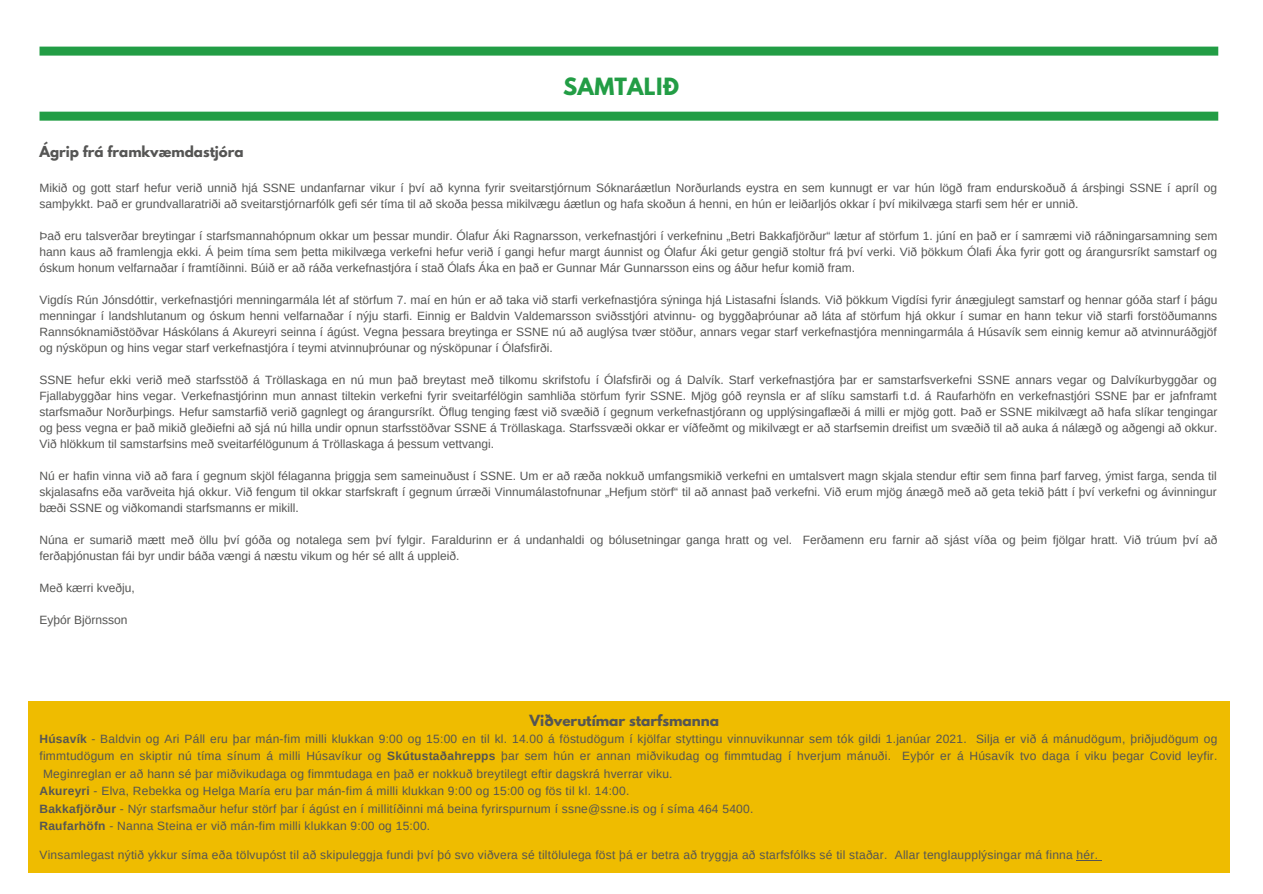
<style>
.page{position:relative;width:1263px;height:894px;background:#fff}
.page>*{position:absolute;margin:0;border:0;box-sizing:border-box;transform-origin:0 0}
.t1{font:700 21px "League Spartan";letter-spacing:.01em;color:#229d45}
.t2{font:700 13.65px "League Spartan";color:#555554}
.t3{font:700 13.5px "League Spartan";color:#555554}
.t4{font:12px/16px "Arimo";color:#555554;text-align:justify}
.t5{font:12px "Arimo";letter-spacing:.02em;color:#555554}
.s1{font-weight:700}
</style>
<div class="page">
<div style="left:29px;top:701px;width:1201px;height:171px;background:#efbc00"></div>
<div style="left:40px;top:47px;width:1178px;height:9px;background:#229d45"></div>
<div style="left:40px;top:112px;width:1178px;height:9px;background:#229d45"></div>
<p class="t3" style="left:40px;top:145px;width:206px">Ágrip frá framkvæmdastjóra</p>
<p class="t1" style="left:563px;top:76px;width:117px">SAMTALIÐ</p>
<p class="t4" style="left:40px;top:179px;width:1179px">Mikið og gott starf hefur verið unnið hjá SSNE undanfarnar vikur í því að kynna fyrir sveitarstjórnum Sóknaráætlun Norðurlands eystra en sem kunnugt er var hún lögð fram endurskoðuð á ársþingi SSNE í apríl og samþykkt. Það er grundvallaratriði að sveitarstjórnarfólk gefi sér tíma til að skoða þessa mikilvægu áætlun og hafa skoðun á henni, en hún er leiðarljós okkar í því mikilvæga starfi sem hér er unnið.</p>
<p class="t4" style="left:40px;top:227px;width:1179px">Það eru talsverðar breytingar í starfsmannahópnum okkar um þessar mundir. Ólafur Áki Ragnarsson, verkefnastjóri í verkefninu „Betri Bakkafjörður“ lætur af störfum 1. júní en það er í samræmi við ráðningarsamning sem hann kaus að framlengja ekki. Á þeim tíma sem þetta mikilvæga verkefni hefur verið í gangi hefur margt áunnist og Ólafur Áki getur gengið stoltur frá því verki. Við þökkum Ólafi Áka fyrir gott og árangursríkt samstarf og óskum honum velfarnaðar í framtíðinni. Búið er að ráða verkefnastjóra í stað Ólafs Áka en það er Gunnar Már Gunnarsson eins og áður hefur komið fram.</p>
<p class="t4" style="left:40px;top:291px;width:1179px">Vigdís Rún Jónsdóttir, verkefnastjóri menningarmála lét af störfum 7. maí en hún er að taka við starfi verkefnastjóra sýninga hjá Listasafni Íslands. Við þökkum Vigdísi fyrir ánægjulegt samstarf og hennar góða starf í þágu menningar í landshlutanum og óskum henni velfarnaðar í nýju starfi. Einnig er Baldvin Valdemarsson sviðsstjóri atvinnu- og byggðaþróunar að láta af störfum hjá okkur í sumar en hann tekur við starfi forstöðumanns Rannsóknamiðstöðvar Háskólans á Akureyri seinna í ágúst. Vegna þessara breytinga er SSNE nú að auglýsa tvær stöður, annars vegar starf verkefnastjóra menningarmála á Húsavík sem einnig kemur að atvinnuráðgjöf og nýsköpun og hins vegar starf verkefnastjóra í teymi atvinnuþróunar og nýsköpunar í Ólafsfirði.</p>
<p class="t4" style="left:40px;top:371px;width:1179px">SSNE hefur ekki verið með starfsstöð á Tröllaskaga en nú mun það breytast með tilkomu skrifstofu í Ólafsfirði og á Dalvík. Starf verkefnastjóra þar er samstarfsverkefni SSNE annars vegar og Dalvíkurbyggðar og Fjallabyggðar hins vegar. Verkefnastjórinn mun annast tiltekin verkefni fyrir sveitarfélögin samhliða störfum fyrir SSNE. Mjög góð reynsla er af slíku samstarfi t.d. á Raufarhöfn en verkefnastjóri SSNE þar er jafnframt starfsmaður Norðurþings. Hefur samstarfið verið gagnlegt og árangursríkt. Öflug tenging fæst við svæðið í gegnum verkefnastjórann og upplýsingaflæði á milli er mjög gott. Það er SSNE mikilvægt að hafa slíkar tengingar og þess vegna er það mikið gleðiefni að sjá nú hilla undir opnun starfsstöðvar SSNE á Tröllaskaga. Starfssvæði okkar er víðfeðmt og mikilvægt er að starfsemin dreifist um svæðið til að auka á nálægð og aðgengi að okkur.<br>Við hlökkum til samstarfsins með sveitarfélögunum á Tröllaskaga á þessum vettvangi.</p>
<p class="t4" style="left:40px;top:467px;width:1179px">Nú er hafin vinna við að fara í gegnum skjöl félaganna þriggja sem sameinuðust í SSNE. Um er að ræða nokkuð umfangsmikið verkefni en umtalsvert magn skjala stendur eftir sem finna þarf farveg, ýmist farga, senda til skjalasafns eða varðveita hjá okkur. Við fengum til okkar starfskraft í gegnum úrræði Vinnumálastofnunar „Hefjum störf“ til að annast það verkefni. Við erum mjög ánægð með að geta tekið þátt í því verkefni og ávinningur bæði SSNE og viðkomandi starfsmanns er mikill.</p>
<p class="t4" style="left:40px;top:531px;width:1179px">Núna er sumarið mætt með öllu því góða og notalega sem því fylgir. Faraldurinn er á undanhaldi og bólusetningar ganga hratt og vel. Ferðamenn eru farnir að sjást víða og þeim fjölgar hratt. Við trúum því að ferðaþjónustan fái byr undir báða vængi á næstu vikum og hér sé allt á uppleið.</p>
<p class="t4" style="left:40px;top:579px;width:97px">Með kærri kveðju,</p>
<p class="t4" style="left:40px;top:611px;width:89px">Eyþór Björnsson</p>
<p class="t2" style="left:530px;top:713px;width:191px">Viðverutímar starfsmanna</p>
<p class="t4" style="left:40px;top:729px;width:1179px;line-height:17.5px"><span class="s1">Húsavík</span> - Baldvin og Ari Páll eru þar mán-fim milli klukkan 9:00 og 15:00 en til kl. 14.00 á föstudögum í kjölfar styttingu vinnuvikunnar sem tók gildi 1.janúar 2021. Silja er við á mánudögum, þriðjudögum og fimmtudögum en skiptir nú tíma sínum á milli Húsavíkur og <span class="s1">Skútustaðahrepps</span> þar sem hún er annan miðvikudag og fimmtudag í hverjum mánuði. Eyþór er á Húsavík tvo daga í viku þegar Covid leyfir.<br>Meginreglan er að hann sé þar miðvikudaga og fimmtudaga en það er nokkuð breytilegt eftir dagskrá hverrar viku.</p>
<p class="t5" style="left:40px;top:784px;width:591px"><span class="s1">Akureyri</span> - Elva, Rebekka og Helga María eru þar mán-fim á milli klukkan 9:00 og 15:00 og fös til kl. 14:00.</p>
<p class="t5" style="left:40px;top:801px;width:715px"><span class="s1">Bakkafjörður</span> - Nýr starfsmaður hefur störf þar í ágúst en í millitíðinni má beina fyrirspurnum í ssne@ssne.is og í síma 464 5400.</p>
<p class="t5" style="left:40px;top:819px;width:392px"><span class="s1">Raufarhöfn</span> - Nanna Steina er við mán-fim milli klukkan 9:00 og 15:00.</p>
<p class="t5" style="left:40px;top:848px;width:1060px">Vinsamlegast nýtið ykkur síma eða tölvupóst til að skipuleggja fundi því þó svo viðvera sé tiltölulega föst þá er betra að tryggja að starfsfólks sé til staðar. Allar tenglaupplýsingar má finna hér.</p>
</div>
